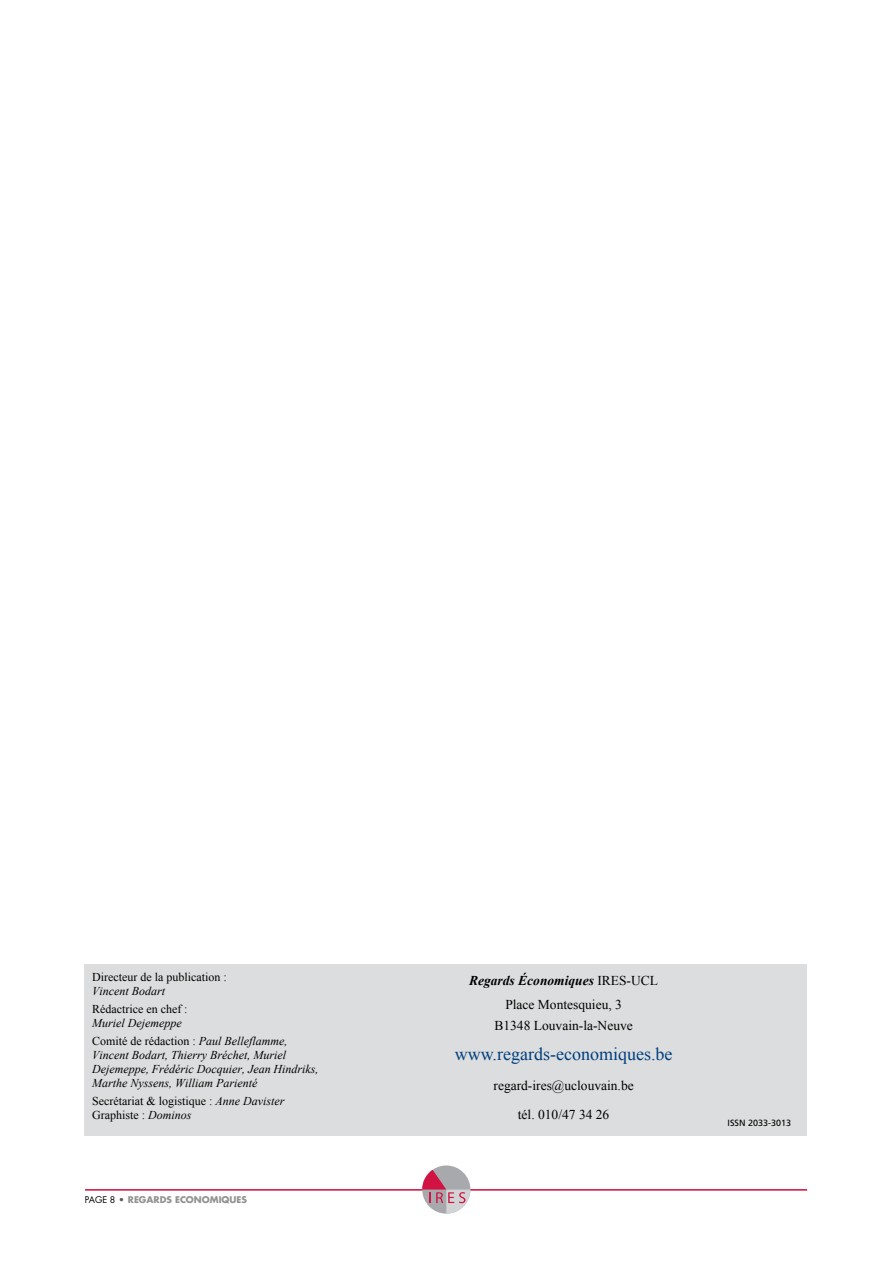
<style>
.page{position:relative;width:893px;height:1263px;background:#fff}
.page>*{position:absolute;margin:0;border:0;box-sizing:border-box;transform-origin:0 0}
.t1{font:18px "Times New Roman";color:#003e7e}
.t2{font:13.5px/23.7px "Times New Roman";color:#000;text-align:center}
.t3{font:italic 12px/14px "Times New Roman";color:#000}
.t4{font:12px/14px "Times New Roman";color:#000}
.t5{font:700 9px "Futura";color:#929292}
.t6{font:9px "Frutiger";color:#000}
.s1{font-style:normal}
.s2{font-style:italic}
.s3{font-weight:400;color:#000}
.s4{color:#5a5b5d}
.s5{font-weight:700;font-style:italic}
</style>
<div class="page">
<hr style="left:85px;top:1189px;width:722px;height:1px;background:#d11242">
<svg style="left:422px;top:1165px;width:48px;height:49px"></svg>
<svg style="left:422px;top:1170px;width:48px;height:44px"></svg>
<div style="left:84px;top:964px;width:723px;height:172px;background:#dcddde"></div>
<p class="t4" style="left:92px;top:970px;width:136px">Directeur de la publication :</p>
<p class="t3" style="left:92px;top:983px;width:74px">Vincent Bodart</p>
<p class="t4" style="left:92px;top:1002px;width:97px">Rédactrice en chef :</p>
<p class="t3" style="left:92px;top:1013px;width:197px;line-height:18.1px">Muriel Dejemeppe<br><span class="s1">Comité de rédaction :</span> Paul Belleflamme,</p>
<p class="t3" style="left:92px;top:1048px;width:228px">Vincent Bodart, Thierry Bréchet, Muriel<br>Dejemeppe, Frédéric Docquier, Jean Hindriks,<br>Marthe Nyssens, William Parienté</p>
<p class="t4" style="left:92px;top:1094px;width:194px">Secrétariat &amp; logistique : <span class="s2">Anne Davister<br></span>Graphiste : <span class="s2">Dominos</span></p>
<p class="t5" style="left:85px;top:1194px;width:164px"><span class="s3">PAGE 8</span> <span class="s4">•</span> REGARDS ECONOMIQUES</p>
<p class="t2" style="left:469px;top:969px;width:191px"><span class="s5">Regards Économiques</span> IRES-UCL<br>Place Montesquieu, 3</p>
<p class="t2" style="left:494px;top:1014px;width:140px">B1348 Louvain-la-Neuve</p>
<h1 class="t1" style="left:455px;top:1042px;width:219px">www.regards-economiques.be</h1>
<p class="t2" style="left:493px;top:1070px;width:142px;line-height:29.5px">regard-ires@uclouvain.be tél. 010/47 34 26</p>
<p class="t6" style="left:727px;top:1117px;width:65px">ISSN 2033-3013</p>
</div>
